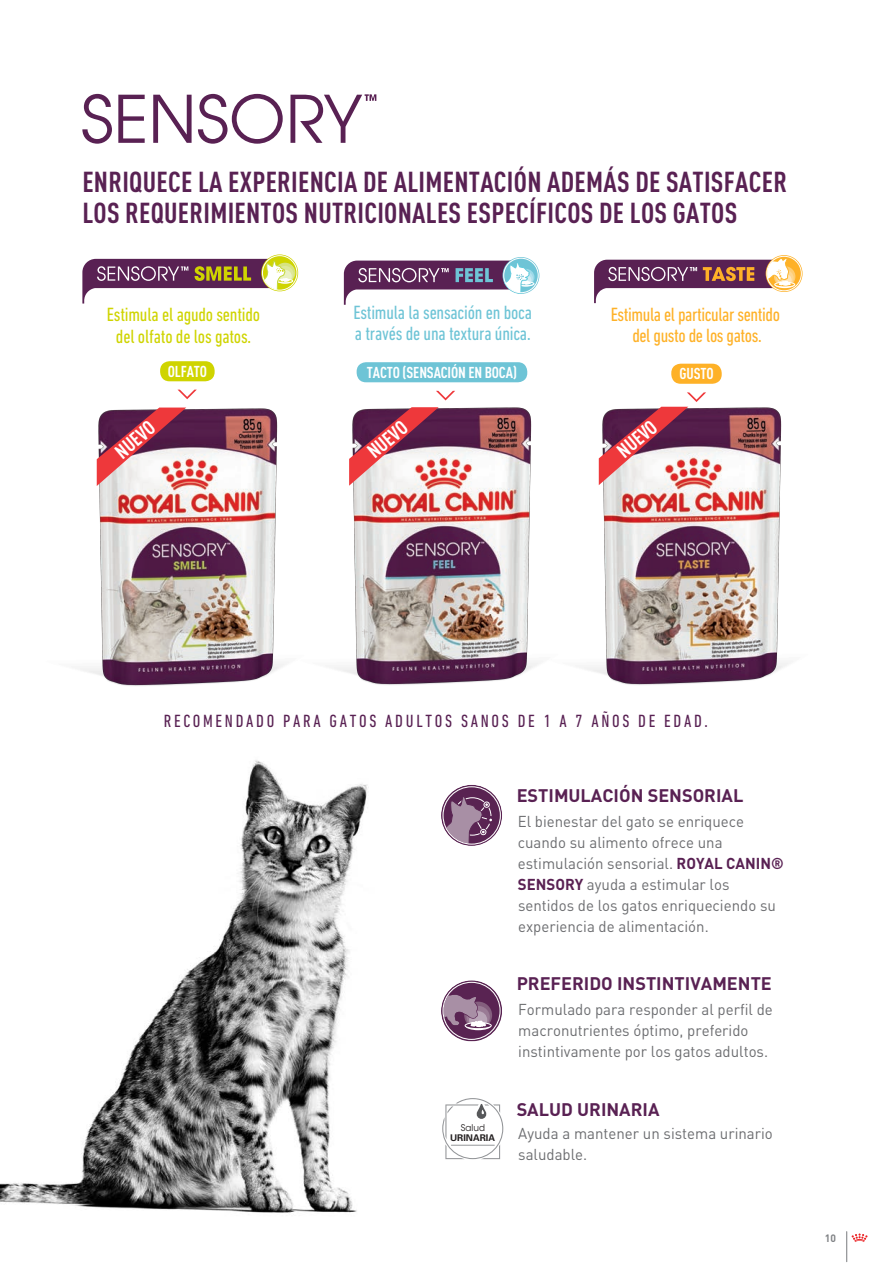
<style>
.page{position:relative;width:893px;height:1263px;background:#fff}
.page>*{position:absolute;margin:0;border:0;box-sizing:border-box;transform-origin:0 0}
.t1{font:700 condensed 28.5px/31.5px "DIN Pro";letter-spacing:.01em;color:#592153}
.t2{font:700 condensed 19.95px "DIN Pro";color:#fff}
.t3{font:condensed 19.5px/21px "DIN Next LT Pro";letter-spacing:-.01em;color:#6ec4d6}
.t4{font:condensed 19.5px/21px "DIN Next LT Pro";letter-spacing:-.02em;color:#feb127;text-align:center}
.t5{font:condensed 19.5px/22.5px "DIN Next LT Pro";letter-spacing:-.01em;color:#cfd400;text-align:center}
.t6{font:700 18px "DIN Pro";color:#592153}
.t7{font:condensed 18px "DIN Next LT Pro";letter-spacing:.15em;color:#592153}
.t8{font:15.6px/21px "DIN Pro";color:#6c6d70;scale:.96 1}
.t9{font:700 condensed 15.6px "DIN Pro";letter-spacing:-.01em;color:#fff}
.t10{font:700 10.65px "DIN Pro";color:#808285}
.t11{font:700 9.3px "Univers LT Std";color:#231f20}
.t12{font:9.3px "ITC Avant Garde Std";color:#231f20;scale:.95 1}
.s1{font-weight:700;color:#592153}
</style>
<div class="page">
<svg style="left:852px;top:1233px;width:15px;height:9px"></svg>
<hr style="left:846px;top:1231px;width:1px;height:31px;background:#808285">
<img style="left:0;top:764px;width:466px;height:449px">
<svg style="left:766px;top:255px;width:36px;height:37px"></svg>
<div style="left:774px;top:266px;width:21px;height:21px;background:#fecd73;border-radius:50%"></div>
<svg style="left:776px;top:269px;width:18px;height:18px"></svg>
<div style="left:775px;top:282px;width:19px;height:6px;background:#fef8ed;border-radius:50%"></div>
<div style="left:775px;top:282px;width:20px;height:5px;background:#feb127;border-radius:50%"></div>
<div style="left:774px;top:282px;width:21px;height:5px;border:1px solid #fff;border-radius:50%"></div>
<svg style="left:594px;top:257px;width:197px;height:46px"></svg>
<div style="left:766px;top:256px;width:36px;height:35px;border:1px solid #fff;border-radius:50%"></div>
<svg style="left:261px;top:254px;width:37px;height:37px"></svg>
<div style="left:275px;top:263px;width:20px;height:20px;background:#d6e380;border-radius:50%"></div>
<div style="left:276px;top:266px;width:18px;height:17px;background:#dee89b;border-radius:50%"></div>
<svg style="left:278px;top:270px;width:14px;height:13px"></svg>
<div style="left:277px;top:279px;width:16px;height:4px;border:1px solid #fff;border-radius:50%"></div>
<svg style="left:82px;top:259px;width:208px;height:45px"></svg>
<div style="left:262px;top:255px;width:35px;height:35px;border:1px solid #fff;border-radius:50%"></div>
<svg style="left:502px;top:257px;width:37px;height:37px"></svg>
<div style="left:517px;top:269px;width:17px;height:17px;background:#9ddae9;border-radius:50%"></div>
<div style="left:519px;top:271px;width:14px;height:15px;background:#b5e2ee;border-radius:50%"></div>
<div style="left:517px;top:282px;width:17px;height:4px;border:1px solid #fff;border-radius:50%"></div>
<svg style="left:344px;top:261px;width:187px;height:44px"></svg>
<div style="left:503px;top:258px;width:36px;height:35px;border:1px solid #fff;border-radius:50%"></div>
<svg style="left:441px;top:980px;width:61px;height:61px"></svg>
<svg style="left:441px;top:785px;width:61px;height:61px"></svg>
<div style="left:487px;top:816px;width:8px;height:8px;border:3px solid #592352;border-radius:50%"></div>
<svg style="left:444px;top:796px;width:49px;height:48px;background:#8d6988"></svg>
<div style="left:442px;top:786px;width:59px;height:59px;border:1px solid #fff;border-radius:50%"></div>
<svg style="left:442px;top:1098px;width:61px;height:61px"></svg>
<img style="left:643px;top:363px;width:146px;height:322px">
<img style="left:80px;top:363px;width:161px;height:323px">
<img style="left:241px;top:362px;width:402px;height:402px">
<div style="left:671px;top:364px;width:51px;height:20px;background:#feb127;border-radius:9px"></div>
<div style="left:160px;top:361px;width:55px;height:20px;background:#cfd400;border-radius:9px"></div>
<div style="left:357px;top:362px;width:170px;height:20px;background:#6ec4d6;border-radius:9px"></div>
<svg style="left:177px;top:390px;width:20px;height:9px"></svg>
<svg style="left:436px;top:391px;width:19px;height:9px"></svg>
<svg style="left:599px;top:392px;width:107px;height:93px"></svg>
<svg style="left:97px;top:408px;width:89px;height:78px"></svg>
<svg style="left:349px;top:407px;width:90px;height:79px"></svg>
<svg style="left:82px;top:94px;width:30px;height:50px"></svg>
<svg style="left:118px;top:95px;width:27px;height:48px"></svg>
<svg style="left:153px;top:95px;width:39px;height:48px"></svg>
<svg style="left:198px;top:94px;width:85px;height:50px"></svg>
<svg style="left:290px;top:94px;width:86px;height:49px"></svg>
<h1 class="t1" style="left:82px;top:164px;width:706px">ENRIQUECE LA EXPERIENCIA DE ALIMENTACIÓN ADEMÁS DE SATISFACER<br>LOS REQUERIMIENTOS NUTRICIONALES ESPECÍFICOS DE LOS GATOS</h1>
<p class="t5" style="left:107px;top:303px;width:155px">Estimula el agudo sentido del olfato de los gatos.</p>
<p class="t3" style="left:353px;top:302px;width:180px">Estimula la sensación en boca a través de una textura única.</p>
<p class="t4" style="left:611px;top:304px;width:171px">Estimula el particular sentido del gusto de los gatos.</p>
<p class="t9" style="left:168px;top:360px;width:41px">OLFATO</p>
<p class="t9" style="left:367px;top:361px;width:152px">TACTO (SENSACIÓN EN BOCA)</p>
<p class="t9" style="left:680px;top:362px;width:36px">GUSTO</p>
<p class="t2" style="left:108px;top:443px;width:47px;rotate:-40deg">NUEVO</p>
<p class="t2" style="left:361px;top:442px;width:47px;rotate:-40deg">NUEVO</p>
<p class="t2" style="left:610px;top:442px;width:47px;rotate:-40deg">NUEVO</p>
<p class="t7" style="left:164px;top:711px;width:546px">RECOMENDADO PARA GATOS ADULTOS SANOS DE 1 A 7 AÑOS DE EDAD.</p>
<p class="t6" style="left:517px;top:781px;width:228px">ESTIMULACIÓN SENSORIAL</p>
<p class="t8" style="left:518px;top:810px;width:279px">El bienestar del gato se enriquece cuando su alimento ofrece una estimulación sensorial. <span class="s1">ROYAL CANIN® SENSORY</span> ayuda a estimular los sentidos de los gatos enriqueciendo su experiencia de alimentación.</p>
<p class="t6" style="left:517px;top:970px;width:257px">PREFERIDO INSTINTIVAMENTE</p>
<p class="t8" style="left:518px;top:998px;width:267px">Formulado para responder al perfil de macronutrientes óptimo, preferido instintivamente por los gatos adultos.</p>
<p class="t12" style="left:461px;top:1121px;width:27px">Salud</p>
<p class="t11" style="left:450px;top:1132px;width:47px">URINARIA</p>
<p class="t6" style="left:517px;top:1095px;width:144px">SALUD URINARIA</p>
<p class="t8" style="left:518px;top:1122px;width:267px">Ayuda a mantener un sistema urinario saludable.</p>
<p class="t10" style="left:825px;top:1229px;width:13px">10</p>
</div>
